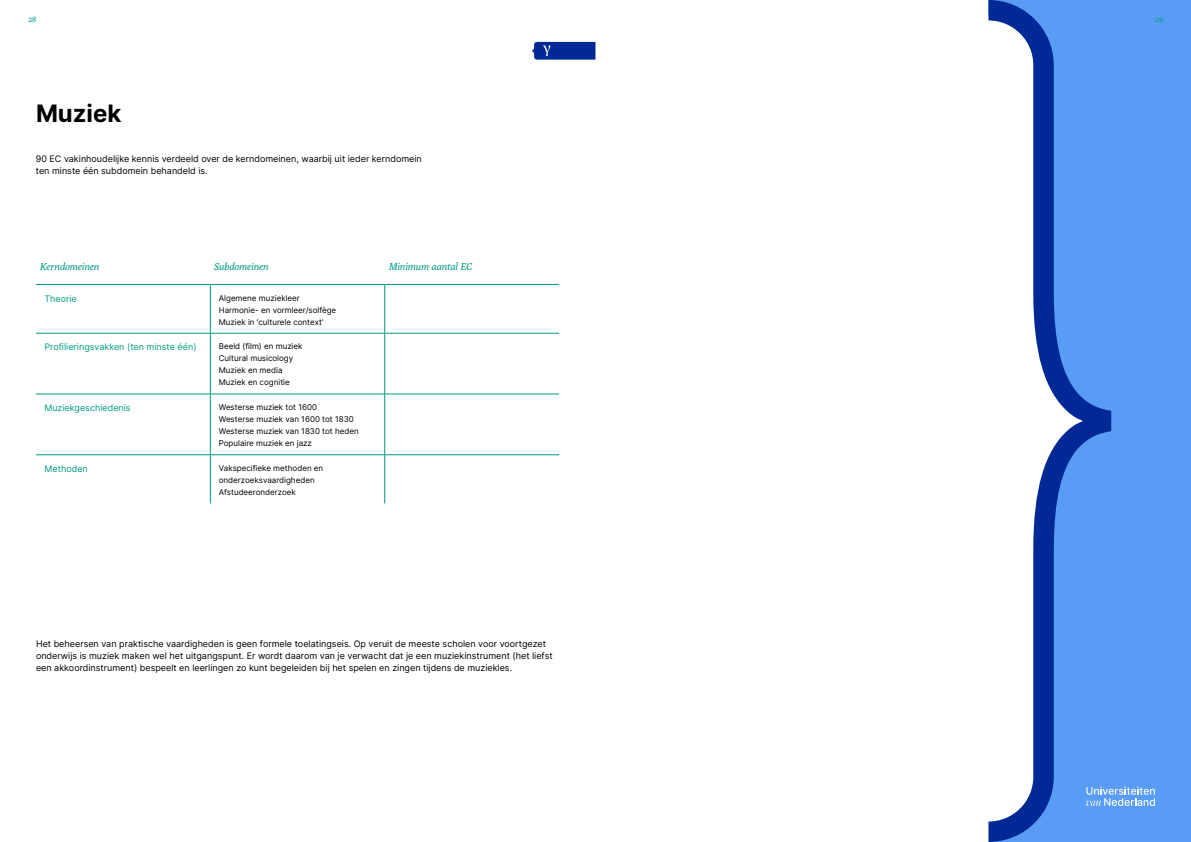
<style>
.page{position:relative;width:1191px;height:842px;background:#fff}
.page>*{position:absolute;margin:0;border:0;box-sizing:border-box;transform-origin:0 0}
.t1{font:700 24px "Inter";color:#000}
.t2{font:italic 10px "Poly";color:#009c82}
.t3{font:9px/12px "Inter";color:#000}
.t4{font:9px "Inter";color:#009c82}
.t5{font:8px/12px "Inter";color:#000}
.t6{font:italic 8px "Poly";color:#009c82}
</style>
<div class="page">
<div style="left:1111px;top:0;width:80px;height:842px;background:#599cf5"></div>
<svg style="left:988px;top:0;width:123px;height:842px"></svg>
<svg style="left:532px;top:42px;width:63px;height:18px"></svg>
<hr style="left:36px;top:284px;width:174px;height:1px;background:#009c82">
<hr style="left:210px;top:284px;width:175px;height:1px;background:#009c82">
<hr style="left:210px;top:285px;width:1px;height:48px;background:#009c82">
<hr style="left:385px;top:284px;width:174px;height:1px;background:#009c82">
<hr style="left:384px;top:285px;width:1px;height:48px;background:#009c82">
<hr style="left:36px;top:333px;width:174px;height:1px;background:#009c82">
<hr style="left:210px;top:333px;width:175px;height:1px;background:#009c82">
<hr style="left:210px;top:333px;width:1px;height:61px;background:#009c82">
<hr style="left:385px;top:333px;width:174px;height:1px;background:#009c82">
<hr style="left:384px;top:333px;width:1px;height:61px;background:#009c82">
<hr style="left:210px;top:394px;width:1px;height:60px;background:#009c82">
<hr style="left:384px;top:394px;width:1px;height:60px;background:#009c82">
<hr style="left:210px;top:455px;width:1px;height:48px;background:#009c82">
<hr style="left:384px;top:455px;width:1px;height:48px;background:#009c82">
<hr style="left:36px;top:394px;width:174px;height:1px;background:#009c82">
<hr style="left:210px;top:394px;width:175px;height:1px;background:#009c82">
<hr style="left:385px;top:394px;width:174px;height:1px;background:#009c82">
<hr style="left:36px;top:454px;width:174px;height:1px;background:#009c82">
<hr style="left:210px;top:454px;width:175px;height:1px;background:#009c82">
<hr style="left:385px;top:454px;width:174px;height:1px;background:#009c82">
<svg style="left:1086px;top:787px;width:69px;height:19px"></svg>
<p class="t6" style="left:28px;top:15px;width:9px">28</p>
<p class="t6" style="left:1155px;top:15px;width:9px">29</p>
<p class="t1" style="left:36px;top:96px;width:87px">Muziek</p>
<p class="t3" style="left:36px;top:152px;width:387px">90 EC vakinhoudelijke kennis verdeeld over de kerndomeinen, waarbij uit ieder kerndomein ten minste één subdomein behandeld is.</p>
<p class="t2" style="left:40px;top:261px;width:61px">Kerndomeinen</p>
<p class="t2" style="left:214px;top:261px;width:56px">Subdomeinen</p>
<p class="t2" style="left:389px;top:261px;width:85px">Minimum aantal EC</p>
<p class="t4" style="left:44px;top:292px;width:34px">Theorie</p>
<p class="t5" style="left:219px;top:292px;width:83px">Algemene muziekleer</p>
<p class="t5" style="left:219px;top:304px;width:119px">Harmonie- en vormleer/solfège</p>
<p class="t5" style="left:219px;top:316px;width:106px">Muziek in ‘culturele context’</p>
<p class="t4" style="left:44px;top:341px;width:154px">Profilieringsvakken (ten minste één)</p>
<p class="t5" style="left:219px;top:340px;width:85px">Beeld (film) en muziek</p>
<p class="t5" style="left:219px;top:352px;width:76px">Cultural musicology</p>
<p class="t5" style="left:219px;top:364px;width:65px">Muziek en media</p>
<p class="t5" style="left:219px;top:376px;width:72px">Muziek en cognitie</p>
<p class="t4" style="left:44px;top:401px;width:88px">Muziekgeschiedenis</p>
<p class="t5" style="left:219px;top:401px;width:100px">Westerse muziek tot 1600</p>
<p class="t5" style="left:219px;top:413px;width:136px">Westerse muziek van 1600 tot 1830</p>
<p class="t5" style="left:219px;top:425px;width:141px">Westerse muziek van 1830 tot heden</p>
<p class="t5" style="left:219px;top:437px;width:95px">Populaire muziek en jazz</p>
<p class="t4" style="left:44px;top:462px;width:45px">Methoden</p>
<p class="t5" style="left:219px;top:462px;width:106px">Vakspecifieke methoden en onderzoeksvaardigheden</p>
<p class="t5" style="left:219px;top:486px;width:79px">Afstudeeronderzoek</p>
<p class="t3" style="left:36px;top:637px;width:518px">Het beheersen van praktische vaardigheden is geen formele toelatingseis. Op veruit de meeste scholen voor voortgezet onderwijs is muziek maken wel het uitgangspunt. Er wordt daarom van je verwacht dat je een muziekinstrument (het liefst een akkoordinstrument) bespeelt en leerlingen zo kunt begeleiden bij het spelen en zingen tijdens de muziekles.</p>
</div>
